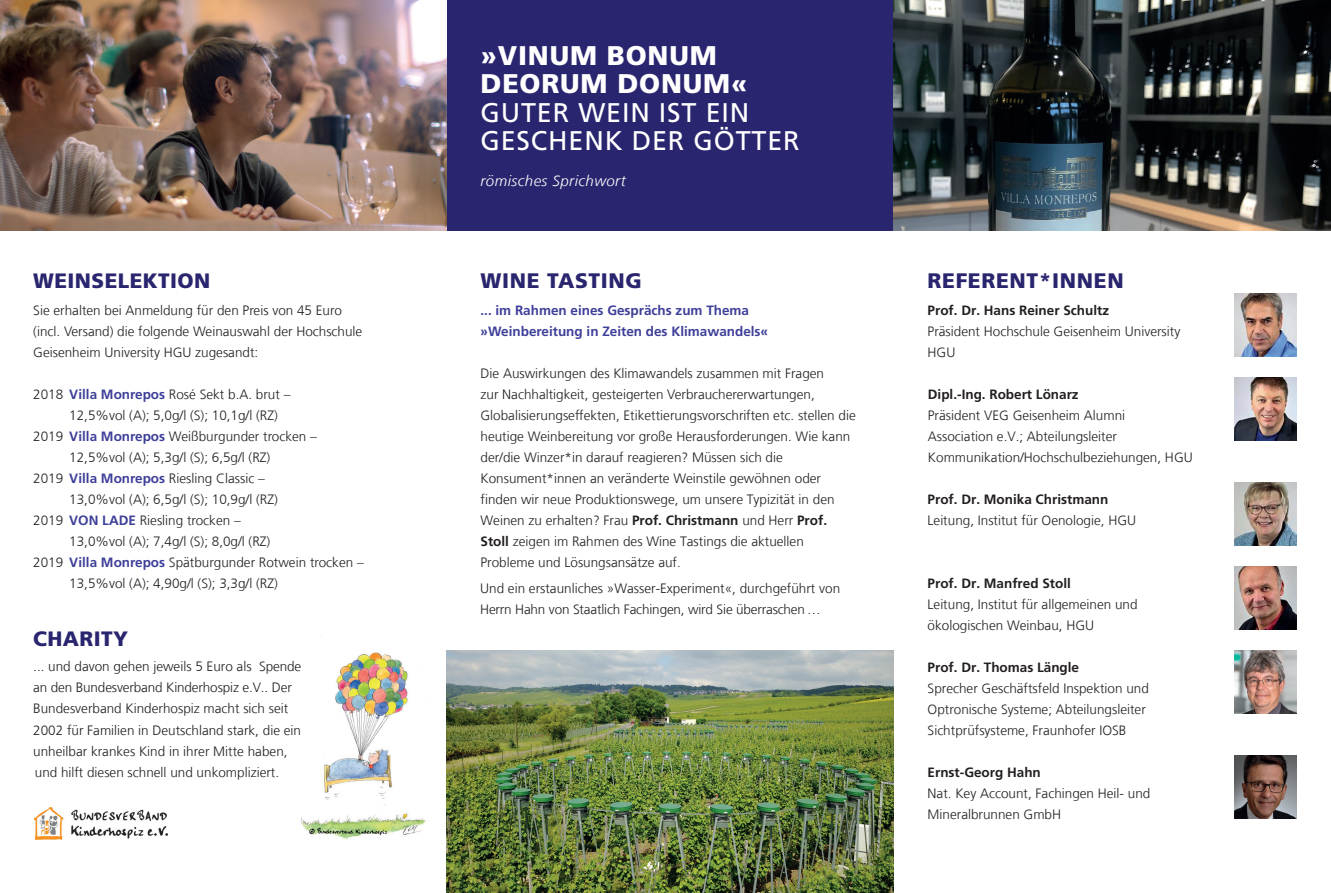
<style>
.page{position:relative;width:1331px;height:893px;background:#fff}
.page>*{position:absolute;margin:0;border:0;box-sizing:border-box;transform-origin:0 0}
.t1{font:27px/28.5px "Frutiger LT Com";letter-spacing:.03em;color:#fff}
.t2{font:900 27px/28.5px "Frutiger LT Com";letter-spacing:.03em;color:#fff}
.t3{font:900 21px "Frutiger LT Com";letter-spacing:.03em;color:#29256e}
.t4{font:900 20.85px "Frutiger LT Com";letter-spacing:.02em;color:#29256e}
.t5{font:italic 300 15px "Frutiger LT Com";letter-spacing:.03em;color:#fff}
.t6{font:300 13.5px/21px "Frutiger LT Com";color:#231f20}
.t7{font:700 13.5px "Frutiger LT Com";color:#231f20}
.t8{font:700 13.5px/21px "Frutiger LT Com";color:#3e3f99}
.s1{font-weight:700;color:#3e3f99}
.s2{font-weight:700}
</style>
<div class="page">
<div style="left:446px;top:0;width:447px;height:231px;background:#29256e"></div>
<img style="left:0;top:0;width:446px;height:231px">
<img style="left:893px;top:0;width:438px;height:231px">
<img style="left:447px;top:651px;width:446px;height:242px">
<img style="left:35px;top:807px;width:133px;height:33px">
<img style="left:301px;top:652px;width:127px;height:187px">
<img style="left:1234px;top:294px;width:63px;height:62px">
<img style="left:1234px;top:482px;width:63px;height:63px">
<img style="left:1234px;top:378px;width:63px;height:62px">
<img style="left:1234px;top:566px;width:63px;height:63px">
<img style="left:1234px;top:650px;width:63px;height:63px">
<img style="left:1234px;top:756px;width:63px;height:62px">
<h1 class="t2" style="left:480px;top:41px;width:269px">»VINUM BONUM<br>DEORUM DONUM«</h1>
<h1 class="t1" style="left:480px;top:98px;width:321px">GUTER WEIN IST EIN<br>GESCHENK DER GÖTTER</h1>
<p class="t5" style="left:480px;top:172px;width:147px">römisches Sprichwort</p>
<h3 class="t4" style="left:33px;top:268px;width:179px">WEINSELEKTION</h3>
<h2 class="t3" style="left:480px;top:268px;width:163px">WINE TASTING</h2>
<h2 class="t3" style="left:927px;top:268px;width:198px">REFERENT*INNEN</h2>
<p class="t7" style="left:927px;top:302px;width:183px">Prof. Dr. Hans Reiner Schultz</p>
<p class="t6" style="left:927px;top:321px;width:254px">Präsident Hochschule Geisenheim University<br>HGU</p>
<p class="t7" style="left:928px;top:386px;width:152px">Dipl.-Ing. Robert Lönarz</p>
<p class="t6" style="left:928px;top:405px;width:266px">Präsident VEG Geisenheim Alumni<br>Association e.V.; Abteilungsleiter<br>Kommunikation/Hochschulbeziehungen, HGU</p>
<p class="t7" style="left:927px;top:491px;width:182px">Prof. Dr. Monika Christmann</p>
<p class="t6" style="left:927px;top:510px;width:210px">Leitung, Institut für Oenologie, HGU</p>
<p class="t6" style="left:33px;top:300px;width:331px">Sie erhalten bei Anmeldung für den Preis von 45 Euro (incl. Versand) die folgende Weinauswahl der Hochschule<br>Geisenheim University HGU zugesandt:</p>
<p class="t6" style="left:33px;top:384px;width:259px">2018 <span class="s1">Villa Monrepos</span> Rosé Sekt b.A. brut –</p>
<p class="t6" style="left:69px;top:405px;width:210px">12,5%vol (A); 5,0g/l (S); 10,1g/l (RZ)</p>
<p class="t6" style="left:33px;top:426px;width:285px">2019 <span class="s1">Villa Monrepos</span> Weißburgunder trocken –</p>
<p class="t6" style="left:69px;top:447px;width:203px">12,5%vol (A); 5,3g/l (S); 6,5g/l (RZ)</p>
<p class="t6" style="left:33px;top:468px;width:233px">2019 <span class="s1">Villa Monrepos</span> Riesling Classic –</p>
<p class="t6" style="left:69px;top:489px;width:210px">13,0%vol (A); 6,5g/l (S); 10,9g/l (RZ)</p>
<p class="t6" style="left:33px;top:510px;width:209px">2019 <span class="s1">VON LADE</span> Riesling trocken –</p>
<p class="t6" style="left:69px;top:531px;width:203px">13,0%vol (A); 7,4g/l (S); 8,0g/l (RZ)</p>
<p class="t6" style="left:33px;top:552px;width:332px">2019 <span class="s1">Villa Monrepos</span> Spätburgunder Rotwein trocken –</p>
<p class="t6" style="left:69px;top:573px;width:210px">13,5%vol (A); 4,90g/l (S); 3,3g/l (RZ)</p>
<p class="t8" style="left:480px;top:300px;width:289px">... im Rahmen eines Gesprächs zum Thema »Weinbereitung in Zeiten des Klimawandels«</p>
<p class="t6" style="left:480px;top:363px;width:377px">Die Auswirkungen des Klimawandels zusammen mit Fragen<br>zur Nachhaltigkeit, gesteigerten Verbrauchererwartungen, Globalisierungseffekten, Etikettierungsvorschriften etc. stellen die heutige Weinbereitung vor große Herausforderungen. Wie kann der/die Winzer*in darauf reagieren? Müssen sich die Konsument*innen an veränderte Weinstile gewöhnen oder finden wir neue Produktionswege, um unsere Typizität in den Weinen zu erhalten? Frau <span class="s2">Prof. Christmann</span> und Herr <span class="s2">Prof.<br>Stoll</span> zeigen im Rahmen des Wine Tastings die aktuellen Probleme und Lösungsansätze auf.</p>
<p class="t6" style="left:480px;top:578px;width:362px">Und ein erstaunliches »Wasser-Experiment«, durchgeführt von<br>Herrn Hahn von Staatlich Fachingen, wird Sie überraschen …</p>
<p class="t7" style="left:927px;top:575px;width:145px">Prof. Dr. Manfred Stoll</p>
<p class="t6" style="left:927px;top:594px;width:212px">Leitung, Institut für allgemeinen und ökologischen Weinbau, HGU</p>
<p class="t7" style="left:927px;top:659px;width:153px">Prof. Dr. Thomas Längle</p>
<p class="t6" style="left:927px;top:678px;width:223px">Sprecher Geschäftsfeld Inspektion und<br>Optronische Systeme; Abteilungsleiter<br>Sichtprüfsysteme, Fraunhofer IOSB</p>
<p class="t7" style="left:927px;top:764px;width:115px">Ernst-Georg Hahn</p>
<p class="t6" style="left:927px;top:783px;width:224px">Nat. Key Account, Fachingen Heil- und<br>Mineralbrunnen GmbH</p>
<h3 class="t4" style="left:33px;top:627px;width:96px">CHARITY</h3>
<p class="t6" style="left:33px;top:656px;width:269px">... und davon gehen jeweils 5 Euro als Spende an den Bundesverband Kinderhospiz e.V.. Der Bundesverband Kinderhospiz macht sich seit 2002 für Familien in Deutschland stark, die ein unheilbar krankes Kind in ihrer Mitte haben, und hilft diesen schnell und unkompliziert.</p>
</div>
